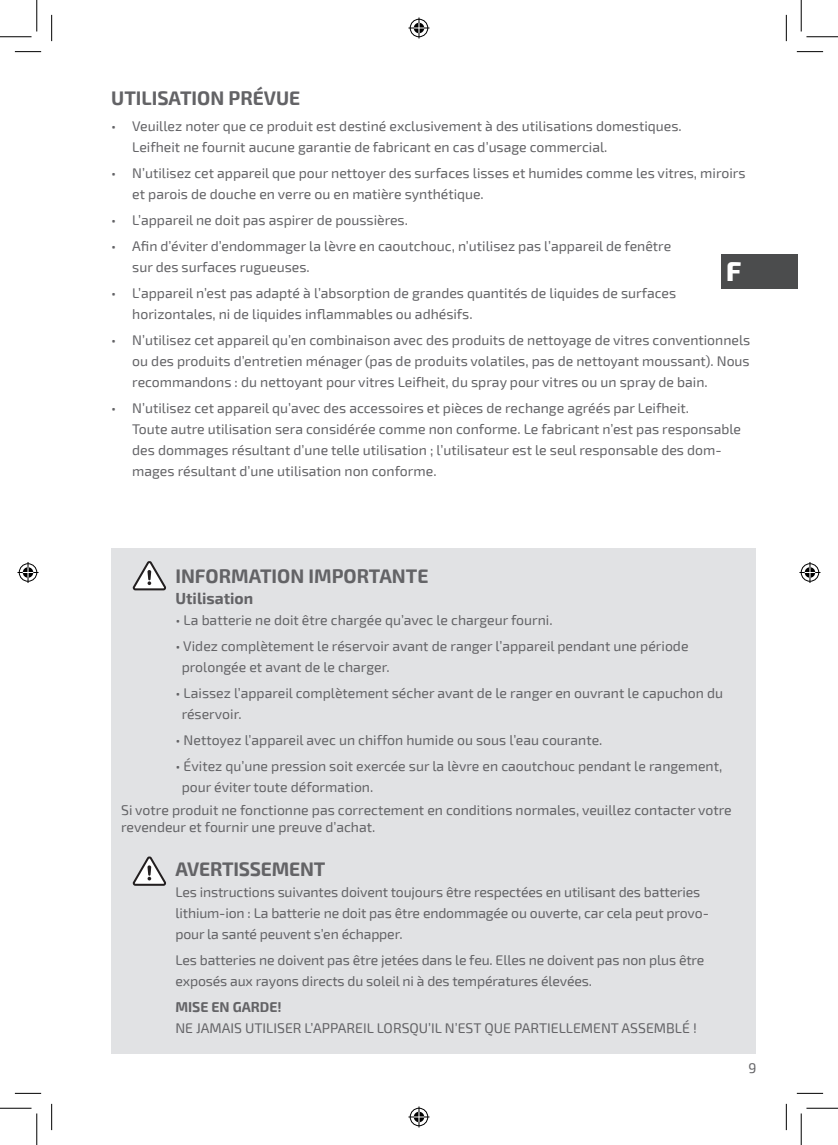
<style>
.page{position:relative;width:838px;height:1145px;background:#fff}
.page>*{position:absolute;margin:0;border:0;box-sizing:border-box;transform-origin:0 0}
.t1{font:800 26.95px "Exo 2";color:#fff}
.t2{font:700 19.25px "Exo 2";color:#636366}
.t3{font:700 15.75px "Exo 2";color:#636366}
.t4{font:14px/21px "Exo 2";color:#636366}
.t5{font:700 14px "Exo 2";color:#636366}
</style>
<div class="page">
<div style="left:111px;top:548px;width:644px;height:506px;background:#e1e2e4"></div>
<div style="left:721px;top:254px;width:77px;height:34px;background:#4b4c4d"></div>
<svg style="left:132px;top:561px;width:34px;height:30px"></svg>
<svg style="left:132px;top:856px;width:34px;height:30px"></svg>
<svg style="left:15px;top:51px;width:26px;height:1px"></svg>
<svg style="left:796px;top:51px;width:27px;height:1px"></svg>
<svg style="left:15px;top:1093px;width:26px;height:1px"></svg>
<svg style="left:796px;top:1093px;width:27px;height:1px"></svg>
<svg style="left:51px;top:15px;width:1px;height:26px"></svg>
<svg style="left:51px;top:1104px;width:1px;height:26px"></svg>
<svg style="left:786px;top:15px;width:1px;height:26px"></svg>
<svg style="left:786px;top:1104px;width:1px;height:26px"></svg>
<hr style="left:0;top:36px;width:32px;height:1px;background:#000">
<hr style="left:806px;top:36px;width:31px;height:1px;background:#000">
<hr style="left:0;top:1108px;width:32px;height:1px;background:#000">
<hr style="left:806px;top:1108px;width:31px;height:1px;background:#000">
<hr style="left:36px;top:0;width:1px;height:31px;background:#000">
<hr style="left:36px;top:1113px;width:1px;height:32px;background:#000">
<hr style="left:800px;top:0;width:1px;height:31px;background:#000">
<hr style="left:800px;top:1113px;width:1px;height:32px;background:#000">
<svg style="left:408px;top:18px;width:21px;height:21px"></svg>
<svg style="left:408px;top:1106px;width:21px;height:21px"></svg>
<svg style="left:18px;top:562px;width:21px;height:21px"></svg>
<svg style="left:799px;top:562px;width:21px;height:21px"></svg>
<h2 class="t2" style="left:111px;top:87px;width:190px">UTILISATION PRÉVUE</h2>
<p class="t4" style="left:132px;top:116px;width:551px;text-indent:-21px">• Veuillez noter que ce produit est destiné exclusivement à des utilisations domestiques.<br>Leifheit ne fournit aucune garantie de fabricant en cas d’usage commercial.</p>
<p class="t4" style="left:132px;top:163px;width:614px;text-indent:-21px">• N’utilisez cet appareil que pour nettoyer des surfaces lisses et humides comme les vitres, miroirs et parois de douche en verre ou en matière synthétique.</p>
<p class="t4" style="left:111px;top:210px;width:298px">• L’appareil ne doit pas aspirer de poussières.</p>
<p class="t4" style="left:132px;top:236px;width:540px;text-indent:-21px">• Afin d’éviter d’endommager la lèvre en caoutchouc, n’utilisez pas l’appareil de fenêtre sur des surfaces rugueuses.</p>
<p class="t4" style="left:132px;top:283px;width:545px;text-indent:-21px">• L’appareil n’est pas adapté à l’absorption de grandes quantités de liquides de surfaces horizontales, ni de liquides inflammables ou adhésifs.</p>
<p class="t4" style="left:132px;top:330px;width:619px;text-align:justify;text-indent:-21px">• N’utilisez cet appareil qu’en combinaison avec des produits de nettoyage de vitres conventionnels ou des produits d’entretien ménager (pas de produits volatiles, pas de nettoyant moussant). Nous recommandons : du nettoyant pour vitres Leifheit, du spray pour vitres ou un spray de bain.</p>
<p class="t4" style="left:132px;top:397px;width:610px;text-indent:-21px">• N’utilisez cet appareil qu’avec des accessoires et pièces de rechange agréés par Leifheit.<br>Toute autre utilisation sera considérée comme non conforme. Le fabricant n’est pas responsable des dommages résultant d’une telle utilisation ; l’utilisateur est le seul responsable des dom&shy;mages résultant d’une utilisation non conforme.</p>
<h1 class="t1" style="left:726px;top:255px;width:17px">F</h1>
<h2 class="t2" style="left:175px;top:565px;width:254px">INFORMATION IMPORTANTE</h2>
<p class="t3" style="left:175px;top:590px;width:79px">Utilisation</p>
<p class="t4" style="left:175px;top:610px;width:378px">• La batterie ne doit être chargée qu’avec le chargeur fourni.</p>
<p class="t4" style="left:182px;top:636px;width:508px;text-indent:-6px">• Videz complètement le réservoir avant de ranger l’appareil pendant une période prolongée et avant de le charger.</p>
<p class="t4" style="left:182px;top:683px;width:543px;text-indent:-6px">• Laissez l’appareil complètement sécher avant de le ranger en ouvrant le capuchon du réservoir.</p>
<p class="t4" style="left:175px;top:730px;width:428px">• Nettoyez l’appareil avec un chiffon humide ou sous l’eau courante.</p>
<p class="t4" style="left:182px;top:756px;width:542px;text-indent:-6px">• Évitez qu’une pression soit exercée sur la lèvre en caoutchouc pendant le rangement, pour éviter toute déformation.</p>
<p class="t4" style="left:121px;top:801px;width:612px;line-height:17.5px">Si votre produit ne fonctionne pas correctement en conditions normales, veuillez contacter votre revendeur et fournir une preuve d’achat.</p>
<h2 class="t2" style="left:175px;top:857px;width:151px">AVERTISSEMENT</h2>
<p class="t4" style="left:175px;top:882px;width:535px">Les instructions suivantes doivent toujours être respectées en utilisant des batteries lithium-ion : La batterie ne doit pas être endommagée ou ouverte, car cela peut provo&shy;pour la santé peuvent s’en échapper.</p>
<p class="t4" style="left:175px;top:950px;width:530px">Les batteries ne doivent pas être jetées dans le feu. Elles ne doivent pas non plus être exposés aux rayons directs du soleil ni à des températures élevées.</p>
<p class="t5" style="left:175px;top:998px;width:108px">MISE EN GARDE!</p>
<p class="t4" style="left:175px;top:1018px;width:523px">NE JAMAIS UTILISER L’APPAREIL LORSQU’IL N’EST QUE PARTIELLEMENT ASSEMBLÉ !</p>
<p class="t4" style="left:748px;top:1058px;width:10px">9</p>
</div>
